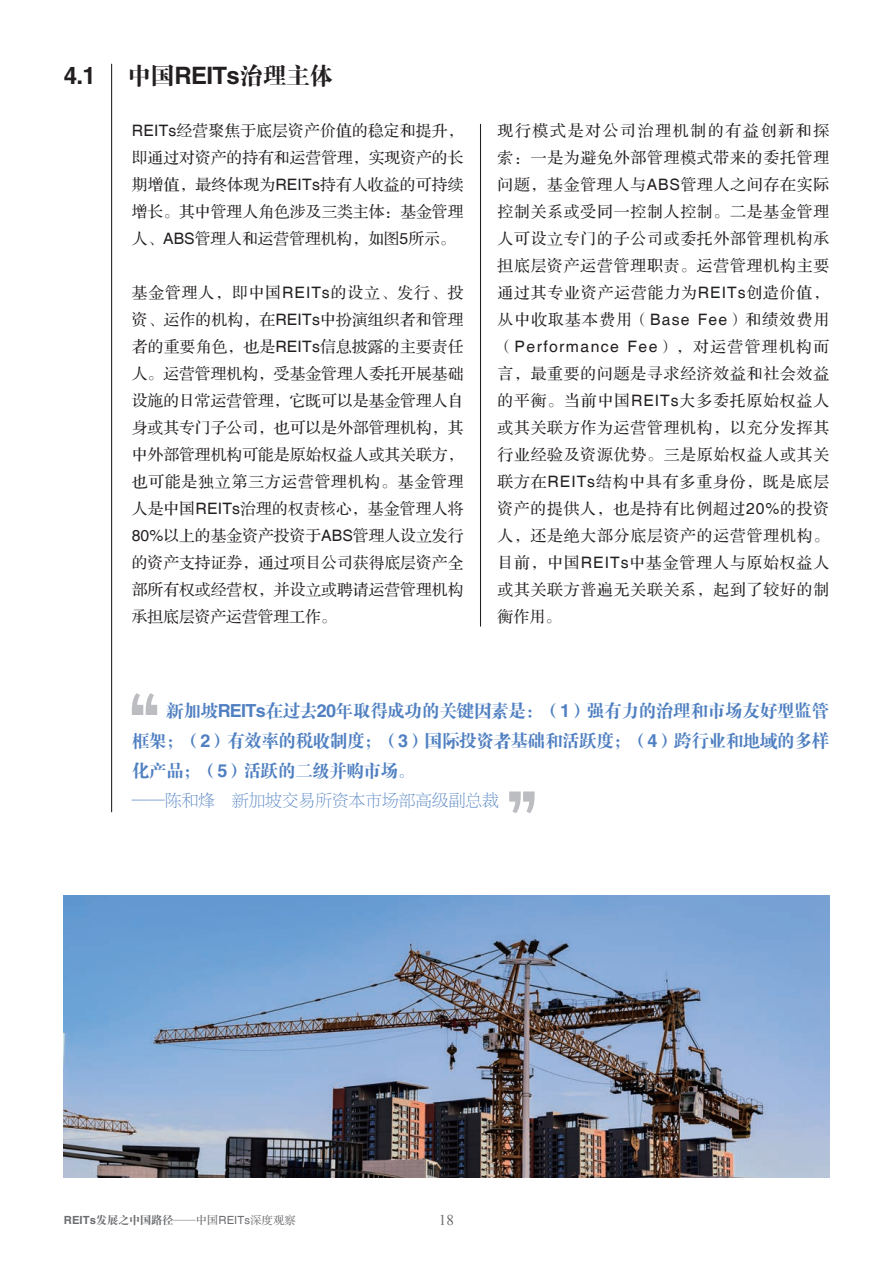
<style>
.page{position:relative;width:893px;height:1263px;background:#fff}
.page>*{position:absolute;margin:0;border:0;box-sizing:border-box;transform-origin:0 0}
.t1{font:24px "FZDBSK GBK1 0";letter-spacing:-.025em;color:#231f20}
.t2{font:700 24px "Helvetica";color:#231f20}
.t3{font:18px/30px "FZDBSK GBK1 0";letter-spacing:-.045em;color:#5080c1;text-align:justify}
.t4{font:16.5px "FZBSK GBK1 0";letter-spacing:.01em;color:#5080c1}
.t5{font:15.75px/27px "FZS3 K GBK1 0";letter-spacing:.015em;color:#231f20;text-align:justify}
.t6{font:15.75px "Helvetica";letter-spacing:.09em;color:#231f20}
.t7{font:15px "Times New Roman";color:#6c6d70}
.t8{font:11.25px "FZS3 K GBK1 0";letter-spacing:.01em;color:#6c6d70}
.s1{font-family:"Helvetica";font-weight:700}
.s2{font-family:"Helvetica"}
.s3{font-family:"FZS3 K GBK1 0"}
.s4{font-family:"Sim Sun"}
.s5{font-family:"FZDBSK GBK1 0"}
</style>
<div class="page">
<img style="left:64px;top:896px;width:765px;height:282px">
<hr style="left:111px;top:64px;width:1px;height:748px;background:#231f20">
<hr style="left:480px;top:124px;width:1px;height:502px;background:#231f20">
<svg style="left:132px;top:693px;width:25px;height:22px"></svg>
<svg style="left:509px;top:791px;width:26px;height:22px"></svg>
<h1 class="t2" style="left:64px;top:61px;width:34px">4.1</h1>
<h1 class="t1" style="left:128px;top:63px;width:208px">中国<span class="s1">REITs</span>治理主体</h1>
<p class="t5" style="left:132px;top:118px;width:333px"><span class="s2">REITs</span>经营聚焦于底层资产价值的稳定和提升，即通过对资产的持有和运营管理，实现资产的长期增值，最终体现为<span class="s2">REITs</span>持有人收益的可持续增长。其中管理人角色涉及三类主体：基金管理人、<span class="s2">ABS</span>管理人和运营管理机构，如图<span class="s2">5</span>所示。</p>
<p class="t5" style="left:132px;top:280px;width:333px">基金管理人，即中国<span class="s2">REITs</span>的设立、发行、投资、运作的机构，在<span class="s2">REITs</span>中扮演组织者和管理者的重要角色，也是<span class="s2">REITs</span>信息披露的主要责任人。运营管理机构，受基金管理人委托开展基础设施的日常运营管理，它既可以是基金管理人自身或其专门子公司，也可以是外部管理机构，其中外部管理机构可能是原始权益人或其关联方，也可能是独立第三方运营管理机构。基金管理人是中国<span class="s2">REITs</span>治理的权责核心，基金管理人将<span class="s2">80%</span>以上的基金资产投资于<span class="s2">ABS</span>管理人设立发行的资产支持证券，通过项目公司获得底层资产全部所有权或经营权，并设立或聘请运营管理机构承担底层资产运营管理工作。</p>
<p class="t5" style="left:497px;top:118px;width:333px">现行模式是对公司治理机制的有益创新和探索：一是为避免外部管理模式带来的委托管理问题，基金管理人与<span class="s2">ABS</span>管理人之间存在实际控制关系或受同一控制人控制。二是基金管理人可设立专门的子公司或委托外部管理机构承担底层资产运营管理职责。运营管理机构主要通过其专业资产运营能力为<span class="s2">REITs</span>创造价值，从中收取基本费用（<span class="s2">Base Fee</span>）和绩效费用</p>
<p class="t6" style="left:497px;top:337px;width:333px"><span class="s3">（</span>Performance Fee<span class="s3">），对运营管理机构而</span></p>
<p class="t5" style="left:497px;top:361px;width:333px">言，最重要的问题是寻求经济效益和社会效益的平衡。当前中国<span class="s2">REITs</span>大多委托原始权益人或其关联方作为运营管理机构，以充分发挥其行业经验及资源优势。三是原始权益人或其关联方在<span class="s2">REITs</span>结构中具有多重身份，既是底层资产的提供人，也是持有比例超过<span class="s2">20%</span>的投资人，还是绝大部分底层资产的运营管理机构。目前，中国<span class="s2">REITs</span>中基金管理人与原始权益人或其关联方普遍无关联关系，起到了较好的制衡作用。</p>
<p class="t3" style="left:132px;top:697px;width:699px;text-indent:34px">新加坡<span class="s1">REITs</span>在过去<span class="s1">20</span>年取得成功的关键因素是：（<span class="s1">1</span>）强有力的治理和市场友好型监管框架；（<span class="s1">2</span>）有效率的税收制度；（<span class="s1">3</span>）国际投资者基础和活跃度；（<span class="s1">4</span>）跨行业和地域的多样化产品；（<span class="s1">5</span>）活跃的二级并购市场。</p>
<p class="t4" style="left:132px;top:792px;width:368px"><span class="s4">——</span>陈和烽 新加坡交易所资本市场部高级副总裁</p>
<p class="t8" style="left:64px;top:1215px;width:233px"><span class="s1">REITs</span><span class="s5">发展之中国路径</span>——中国<span class="s2">REITs</span>深度观察</p>
<p class="t7" style="left:439px;top:1210px;width:8px">18</p>
</div>
